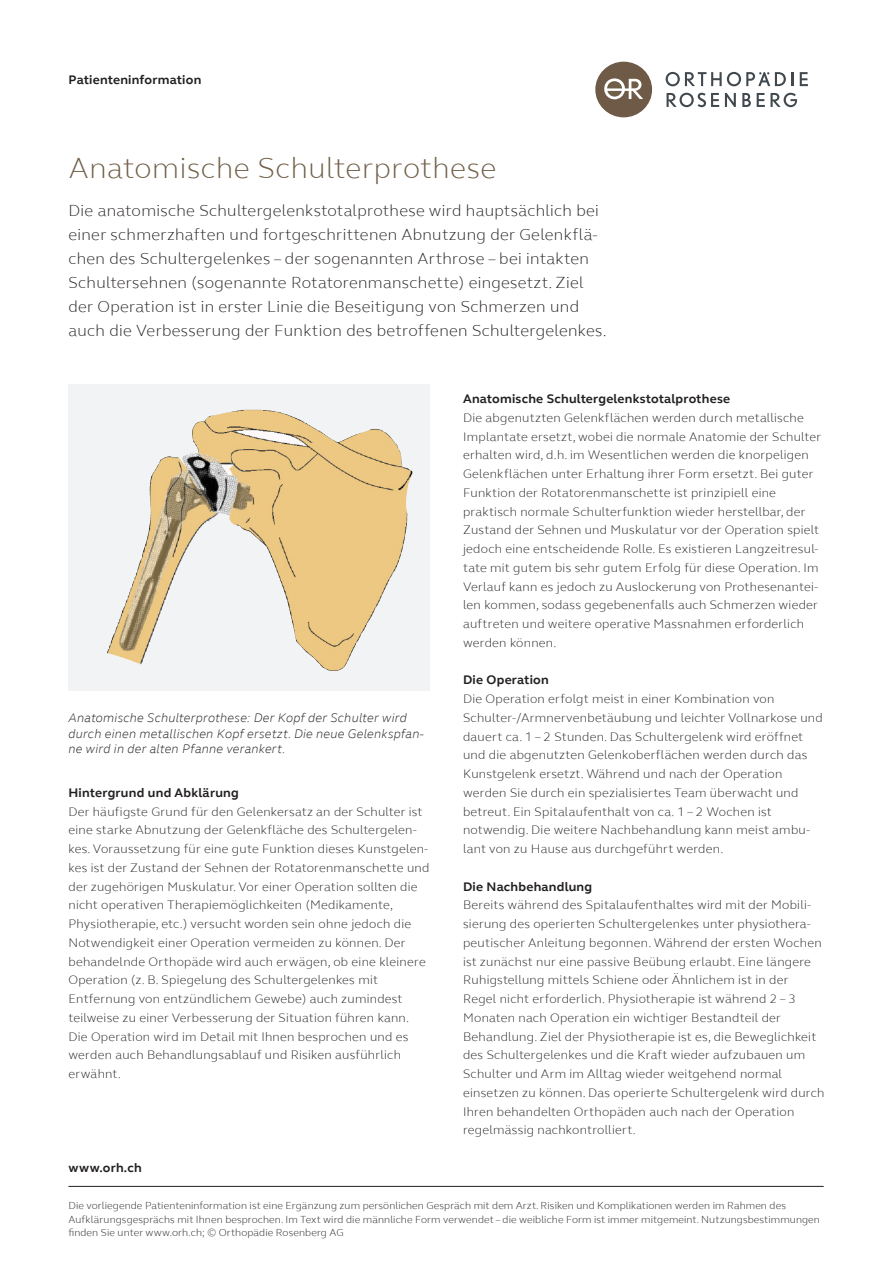
<style>
.page{position:relative;width:893px;height:1263px;background:#fff}
.page>*{position:absolute;margin:0;border:0;box-sizing:border-box;transform-origin:0 0}
.Titel{font:300 30px "FS Elliot";letter-spacing:.02em;color:#705f48}
.Einleitung_11pt{font:300 16.5px/24px "FS Elliot";letter-spacing:.02em;color:#231f20}
.Lauftext_8_5pt{font:300 12.75px/18.8px "FS Elliot";letter-spacing:.02em;color:#231f20}
.Bildlegende{font:italic 300 12.75px/15.8px "FS Elliot";letter-spacing:.02em;color:#231f20}
.Lauftext_8_5pt-2{font:700 12.75px "FS Elliot";letter-spacing:.02em;color:#231f20}
.Titel_Lauftext_8_5pt{font:700 12.75px "FS Elliot";letter-spacing:.02em;color:#231f20}
.Fusszeile_6pt{font:300 10.5px/13.5px "FS Elliot";letter-spacing:.01em;color:#231f20}
</style>
<div class="page">
<svg style="left:68px;top:385px;width:362px;height:306px;fill:#f2f3f4"></svg>
<svg style="left:595px;top:62px;width:57px;height:55px"></svg>
<svg style="left:667px;top:93px;width:52px;height:14px"></svg>
<svg style="left:742px;top:93px;width:9px;height:14px"></svg>
<svg style="left:757px;top:93px;width:40px;height:14px"></svg>
<svg style="left:725px;top:93px;width:11px;height:14px"></svg>
<svg style="left:800px;top:72px;width:8px;height:14px"></svg>
<svg style="left:666px;top:72px;width:127px;height:14px"></svg>
<hr style="left:68px;top:1186px;width:756px;height:1px;background:#231f20">
<img style="left:107px;top:416px;width:238px;height:255px">
<p class="Titel_Lauftext_8_5pt" style="left:68px;top:71px;width:134px">Patienteninformation</p>
<p class="Titel" style="left:69px;top:148px;width:429px">Anatomische Schulterprothese</p>
<p class="Einleitung_11pt" style="left:68px;top:197px;width:540px">Die anatomische Schultergelenkstotalprothese wird hauptsächlich bei einer schmerzhaften und fortgeschrittenen Abnutzung der Gelenkflä&shy;chen des Schultergelenkes – der sogenannten Arthrose – bei intakten Schultersehnen (sogenannte Rotatorenmanschette) eingesetzt. Ziel der Operation ist in erster Linie die Beseitigung von Schmerzen und auch die Verbesserung der Funktion des betroffenen Schultergelenkes.</p>
<p class="Bildlegende" style="left:68px;top:709px;width:357px">Anatomische Schulterprothese: Der Kopf der Schulter wird durch einen metallischen Kopf ersetzt. Die neue Gelenkspfan&shy;ne wird in der alten Pfanne verankert.</p>
<p class="Lauftext_8_5pt-2" style="left:68px;top:784px;width:172px">Hintergrund und Abklärung</p>
<p class="Lauftext_8_5pt" style="left:68px;top:801px;width:362px">Der häufigste Grund für den Gelenkersatz an der Schulter ist eine starke Abnutzung der Gelenkfläche des Schultergelen&shy;kes. Voraussetzung für eine gute Funktion dieses Kunstgelen&shy;kes ist der Zustand der Sehnen der Rotatorenmanschette und der zugehörigen Muskulatur. Vor einer Operation sollten die nicht operativen Therapiemöglichkeiten (Medikamente, Physiotherapie, etc.) versucht worden sein ohne jedoch die Notwendigkeit einer Operation vermeiden zu können. Der behandelnde Orthopäde wird auch erwägen, ob eine kleinere Operation (z. B. Spiegelung des Schultergelenkes mit Entfernung von entzündlichem Gewebe) auch zumindest teilweise zu einer Verbesserung der Situation führen kann.<br>Die Operation wird im Detail mit Ihnen besprochen und es werden auch Behandlungsablauf und Risiken ausführlich erwähnt.</p>
<p class="Titel_Lauftext_8_5pt" style="left:68px;top:1159px;width:75px">www.orh.ch</p>
<p class="Lauftext_8_5pt-2" style="left:463px;top:390px;width:269px">Anatomische Schultergelenkstotalprothese</p>
<p class="Lauftext_8_5pt" style="left:463px;top:408px;width:360px">Die abgenutzten Gelenkflächen werden durch metallische Implantate ersetzt, wobei die normale Anatomie der Schulter erhalten wird, d.h. im Wesentlichen werden die knorpeligen Gelenkflächen unter Erhaltung ihrer Form ersetzt. Bei guter Funktion der Rotatorenmanschette ist prinzipiell eine praktisch normale Schulterfunktion wieder herstellbar, der Zustand der Sehnen und Muskulatur vor der Operation spielt jedoch eine entscheidende Rolle. Es existieren Langzeitresul&shy;tate mit gutem bis sehr gutem Erfolg für diese Operation. Im Verlauf kann es jedoch zu Auslockerung von Prothesenantei&shy;len kommen, sodass gegebenenfalls auch Schmerzen wieder auftreten und weitere operative Massnahmen erforderlich werden können.</p>
<p class="Lauftext_8_5pt-2" style="left:463px;top:671px;width:87px">Die Operation</p>
<p class="Lauftext_8_5pt" style="left:463px;top:689px;width:361px">Die Operation erfolgt meist in einer Kombination von Schulter-/Armnervenbetäubung und leichter Vollnarkose und dauert ca. 1 – 2 Stunden. Das Schultergelenk wird eröffnet und die abgenutzten Gelenkoberflächen werden durch das Kunstgelenk ersetzt. Während und nach der Operation werden Sie durch ein spezialisiertes Team überwacht und betreut. Ein Spitalaufenthalt von ca. 1 – 2 Wochen ist notwendig. Die weitere Nachbehandlung kann meist ambu&shy;lant von zu Hause aus durchgeführt werden.</p>
<p class="Lauftext_8_5pt-2" style="left:463px;top:878px;width:131px">Die Nachbehandlung</p>
<p class="Lauftext_8_5pt" style="left:463px;top:895px;width:363px">Bereits während des Spitalaufenthaltes wird mit der Mobili&shy;sierung des operierten Schultergelenkes unter physiothera&shy;peutischer Anleitung begonnen. Während der ersten Wochen ist zunächst nur eine passive Beübung erlaubt. Eine längere Ruhigstellung mittels Schiene oder Ähnlichem ist in der Regel nicht erforderlich. Physiotherapie ist während 2 – 3<br>Monaten nach Operation ein wichtiger Bestandteil der Behandlung. Ziel der Physiotherapie ist es, die Beweglichkeit des Schultergelenkes und die Kraft wieder aufzubauen um Schulter und Arm im Alltag wieder weitgehend normal einsetzen zu können. Das operierte Schultergelenk wird durch Ihren behandelten Orthopäden auch nach der Operation regelmässig nachkontrolliert.</p>
<p class="Fusszeile_6pt" style="left:68px;top:1199px;width:753px">Die vorliegende Patienteninformation ist eine Ergänzung zum persönlichen Gespräch mit dem Arzt. Risiken und Komplikationen werden im Rahmen des<br>Aufklärungsgesprächs mit Ihnen besprochen. Im Text wird die männliche Form verwendet – die weibliche Form ist immer mitgemeint. Nutzungsbestimmungen finden Sie unter www.orh.ch; © Orthopädie Rosenberg AG</p>
</div>
